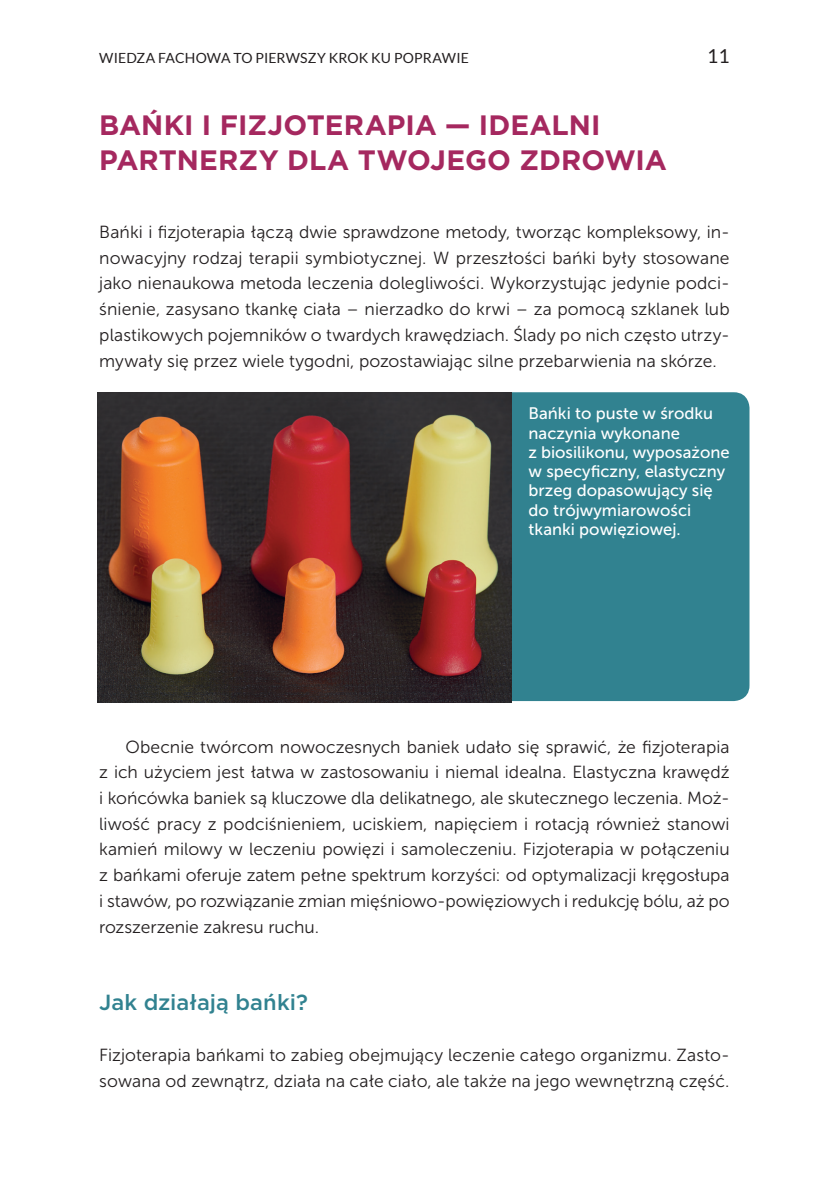
<style>
.page{position:relative;width:819px;height:1191px;background:#fff}
.page>*{position:absolute;margin:0;border:0;box-sizing:border-box;transform-origin:0 0}
.t1{font:700 28px/35px "Gotham";color:#a5285f}
.t2{font:500 21.88px "Gotham";color:#318290}
.t3{font:19.25px "Lato";color:#231f20}
.t4{font:17.5px/25.7px "Museo Sans 300";letter-spacing:.005em;color:#231f20;text-align:justify}
.t5{font:16.62px/19.2px "Museo Sans 500";color:#fff}
.t6{font:14px "Lato";letter-spacing:.01em;color:#231f20}
</style>
<div class="page">
<div style="left:511px;top:392px;width:238px;height:309px;background:#318290"></div>
<img style="left:98px;top:392px;width:413px;height:310px">
<p class="t6" style="left:99px;top:50px;width:371px">WIEDZA FACHOWA TO PIERWSZY KROK KU POPRAWIE</p>
<p class="t3" style="left:707px;top:45px;width:24px">11</p>
<h1 class="t1" style="left:99px;top:107px;width:569px">BAŃKI I FIZJOTERAPIA — IDEALNI<br>PARTNERZY DLA TWOJEGO ZDROWIA</h1>
<p class="t4" style="left:99px;top:219px;width:632px">Bańki i fizjoterapia łączą dwie sprawdzone metody, tworząc kompleksowy, in‑ nowacyjny rodzaj terapii symbiotycznej. W przeszłości bańki były stosowane jako nienaukowa metoda leczenia dolegliwości. Wykorzystując jedynie podci‑ śnienie, zasysano tkankę ciała – nierzadko do krwi – za pomocą szklanek lub plastikowych pojemników o twardych krawędziach. Ślady po nich często utrzy‑ mywały się przez wiele tygodni, pozostawiając silne przebarwienia na skórze.</p>
<p class="t5" style="left:528px;top:404px;width:202px">Bańki to puste w środku naczynia wykonane<br>z biosilikonu, wyposażone w specyficzny, elastyczny brzeg dopasowujący się do trójwymiarowości tkanki powięziowej.</p>
<p class="t4" style="left:99px;top:734px;width:632px;text-indent:26px">Obecnie twórcom nowoczesnych baniek udało się sprawić, że fizjoterapia z ich użyciem jest łatwa w zastosowaniu i niemal idealna. Elastyczna krawędź i końcówka baniek są kluczowe dla delikatnego, ale skutecznego leczenia. Moż‑ liwość pracy z podciśnieniem, uciskiem, napięciem i rotacją również stanowi kamień milowy w leczeniu powięzi i samoleczeniu. Fizjoterapia w połączeniu z bańkami oferuje zatem pełne spektrum korzyści: od optymalizacji kręgosłupa i stawów, po rozwiązanie zmian mięśniowo- powięziowych i redukcję bólu, aż po rozszerzenie zakresu ruchu.</p>
<p class="t2" style="left:99px;top:987px;width:210px">Jak działają bańki?</p>
<p class="t4" style="left:99px;top:1042px;width:632px">Fizjoterapia bańkami to zabieg obejmujący leczenie całego organizmu. Zasto‑ sowana od zewnątrz, działa na całe ciało, ale także na jego wewnętrzną część.</p>
</div>
